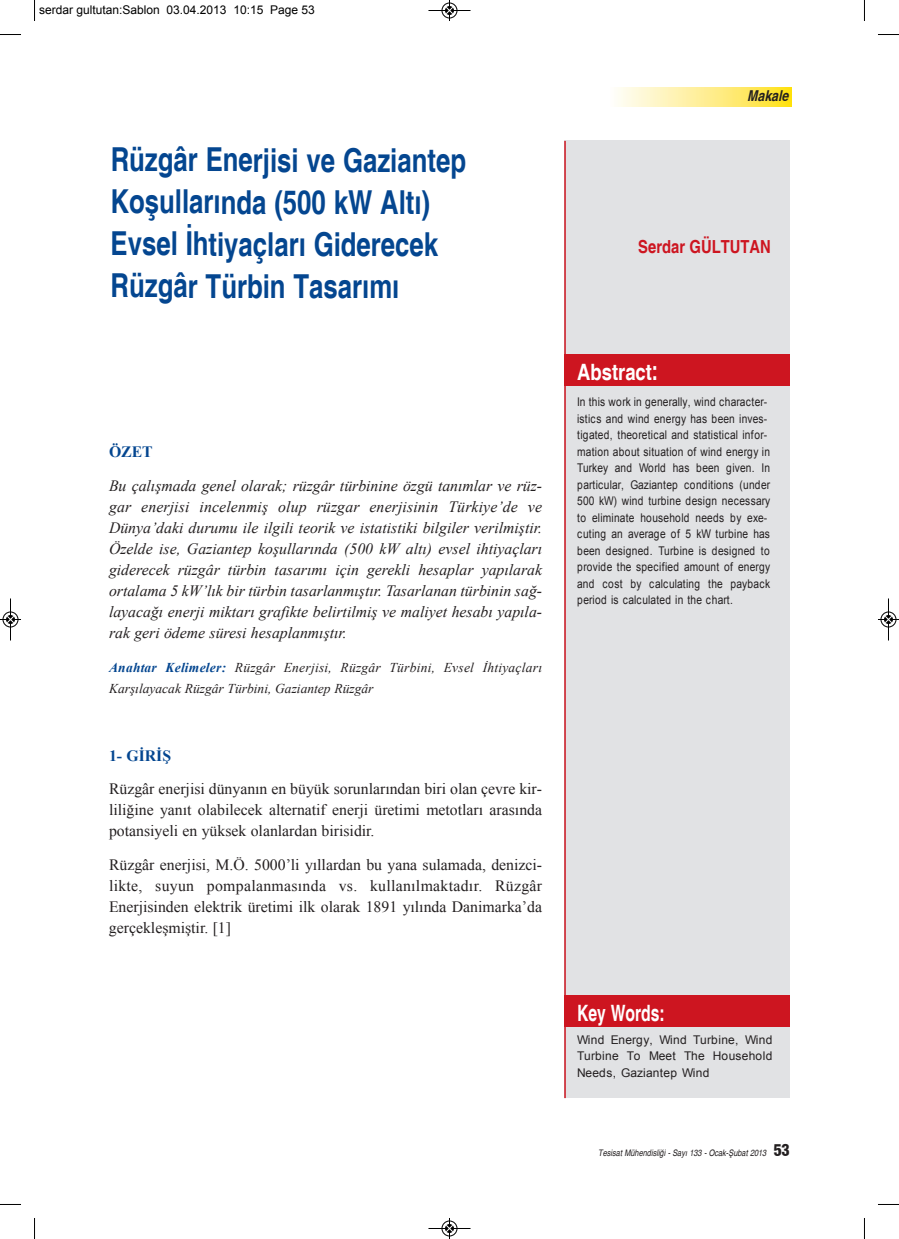
<style>
.page{position:relative;width:899px;height:1239px;background:#fff}
.page>*{position:absolute;margin:0;border:0;box-sizing:border-box;transform-origin:0 0}
.t1{font:700 condensed 33px/42px "Helvetica";color:#044690;scale:.95 1}
.t2{font:700 condensed 22.5px "Helvetica";color:#fff}
.t3{font:700 condensed 22.5px "Helvetica";color:#fff;scale:.85 1}
.t4{font:700 condensed 18px "Helvetica";color:#cd1520}
.t5{font:italic 15.75px/21px "Times New Roman";color:#231f20;text-align:justify}
.t6{font:15.75px/21px "Times New Roman";color:#231f20;text-align:justify}
.t7{font:700 15.75px "Times New Roman";color:#044690}
.t8{font:italic 700 condensed 15px "Helvetica";color:#231f20}
.t9{font:italic 13.5px/21px "Times New Roman";letter-spacing:.02em;color:#231f20}
.t10{font:12px/16.5px "Arial";letter-spacing:.02em;color:#231f20;scale:.85 1}
.t11{font:12px/16.5px "Arial";letter-spacing:.02em;color:#231f20;text-align:justify}
.t12{font:12px "Arial";color:#000}
.t13{font:italic condensed 9px "Helvetica";color:#231f20}
.s1{font-weight:700;color:#044690}
.s2{font-size:27px}
.s3{font-family:"Helvetica Condensed Black Se";font-style:normal;font-stretch:normal;font-size:18px}
</style>
<div class="page">
<div style="left:564px;top:141px;width:225px;height:956px;background:#e1e2e4"></div>
<svg style="left:618px;top:88px;width:173px;height:19px;background:#feee8e"></svg>
<hr style="left:564px;top:141px;width:1px;height:956px;background:#cd1520">
<div style="left:564px;top:354px;width:225px;height:32px;background:#cd1520"></div>
<div style="left:564px;top:995px;width:225px;height:32px;background:#cd1520"></div>
<svg style="left:34px;top:0;width:1px;height:21px"></svg>
<svg style="left:0;top:34px;width:21px;height:1px"></svg>
<svg style="left:878px;top:34px;width:20px;height:1px"></svg>
<svg style="left:34px;top:1218px;width:1px;height:20px"></svg>
<svg style="left:0;top:1204px;width:21px;height:1px"></svg>
<svg style="left:878px;top:1204px;width:20px;height:1px"></svg>
<svg style="left:428px;top:0;width:43px;height:21px"></svg>
<svg style="left:428px;top:1218px;width:43px;height:20px"></svg>
<svg style="left:0;top:598px;width:21px;height:43px"></svg>
<svg style="left:878px;top:598px;width:20px;height:43px"></svg>
<p class="t12" style="left:39px;top:3px;width:277px">serdar gultutan:Sablon 03.04.2013 10:15 Page 53</p>
<h1 class="t1" style="left:110px;top:139px;width:375px">Rüzgâr Enerjisi ve Gaziantep<br>Koşullarında (500 kW Altı)<br>Evsel İhtiyaçları Giderecek<br>Rüzgâr Türbin Tasarımı</h1>
<p class="t7" style="left:109px;top:443px;width:45px">ÖZET</p>
<p class="t5" style="left:109px;top:475px;width:434px">Bu çalışmada genel olarak; rüzgâr türbinine özgü tanımlar ve rüz&shy;gar enerjisi incelenmiş olup rüzgar enerjisinin Türkiye’de ve Dünya’daki durumu ile ilgili teorik ve istatistiki bilgiler verilmiştir.<br>Özelde ise, Gaziantep koşullarında (500 kW altı) evsel ihtiyaçları giderecek rüzgâr türbin tasarımı için gerekli hesaplar yapılarak ortalama 5 kW’lık bir türbin tasarlanmıştır. Tasarlanan türbinin sağ&shy;layacağı enerji miktarı grafikte belirtilmiş ve maliyet hesabı yapıla&shy;rak geri ödeme süresi hesaplanmıştır.</p>
<p class="t9" style="left:109px;top:657px;width:434px"><span class="s1">Anahtar Kelimeler:</span> Rüzgâr Enerjisi, Rüzgâr Türbini, Evsel İhtiyaçları<br>Karşılayacak Rüzgâr Türbini, Gaziantep Rüzgâr</p>
<p class="t7" style="left:109px;top:746px;width:64px">1- GİRİŞ</p>
<p class="t6" style="left:109px;top:778px;width:434px">Rüzgâr enerjisi dünyanın en büyük sorunlarından biri olan çevre kir&shy;liliğine yanıt olabilecek alternatif enerji üretimi metotları arasında potansiyeli en yüksek olanlardan birisidir.</p>
<p class="t6" style="left:109px;top:854px;width:434px">Rüzgâr enerjisi, M.Ö. 5000’li yıllardan bu yana sulamada, denizci&shy;likte, suyun pompalanmasında vs. kullanılmaktadır. Rüzgâr Enerjisinden elektrik üretimi ilk olarak 1891 yılında Danimarka’da gerçekleşmiştir. [1]</p>
<p class="t8" style="left:747px;top:89px;width:45px">Makale</p>
<p class="t4" style="left:638px;top:236px;width:134px">Serdar GÜLTUTAN</p>
<h2 class="t2" style="left:577px;top:358px;width:82px">Abstract<span class="s2">:</span></h2>
<p class="t10" style="left:577px;top:394px;width:229px">In this work in generally, wind character&shy;istics and wind energy has been inves&shy;tigated, theoretical and statistical infor&shy;mation about situation of wind energy in Turkey and World has been given. In particular, Gaziantep conditions (under 500 kW) wind turbine design necessary to eliminate household needs by exe&shy;cuting an average of 5 kW turbine has been designed. Turbine is designed to provide the specified amount of energy and cost by calculating the payback period is calculated in the chart.</p>
<h2 class="t3" style="left:577px;top:999px;width:105px">Key Words:</h2>
<p class="t11" style="left:577px;top:1031px;width:196px">Wind Energy, Wind Turbine, Wind Turbine To Meet The Household Needs, Gaziantep Wind</p>
<p class="t13" style="left:598px;top:1147px;width:193px">Tesisat Mühendisliği - Sayı 133 - Ocak-Şubat 2013 <span class="s3">53</span></p>
</div>
